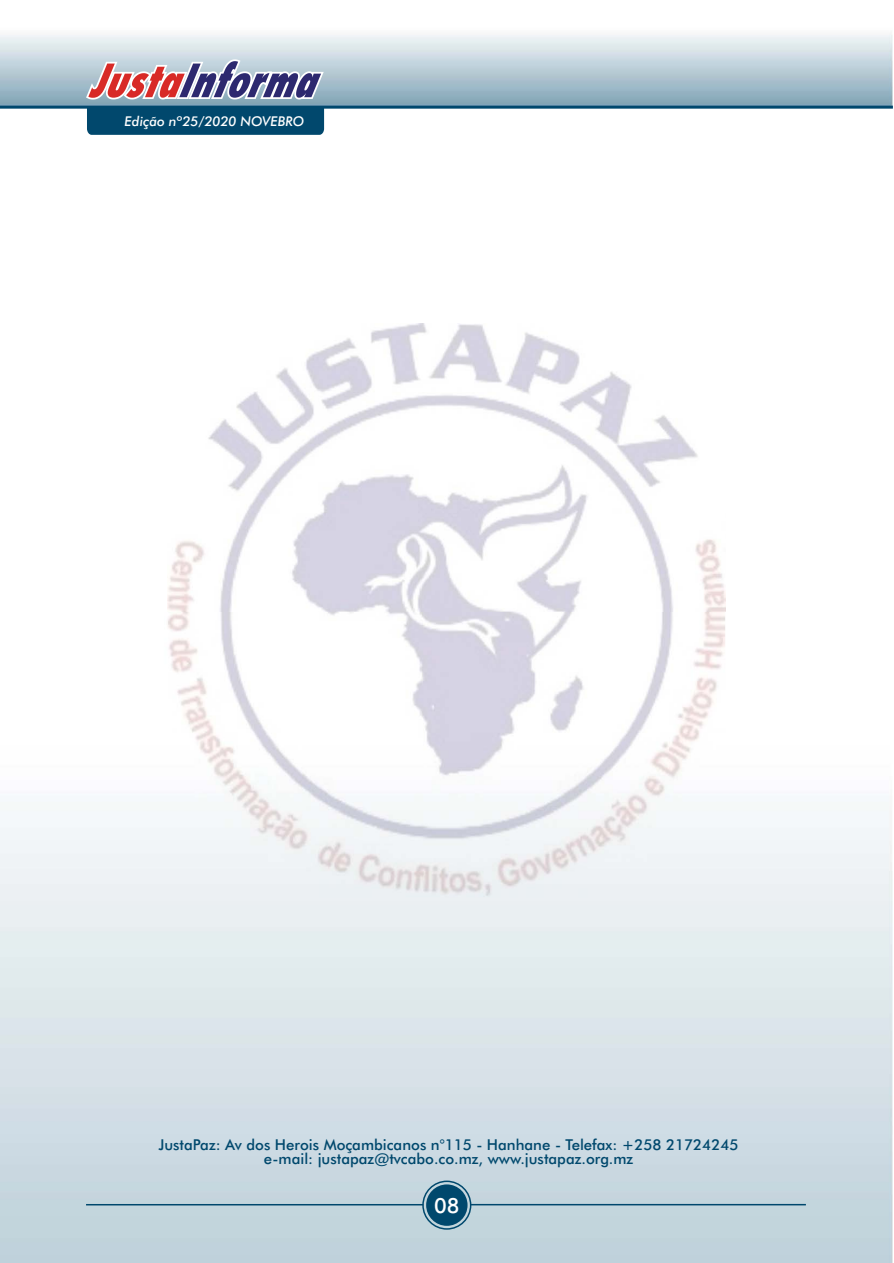
<style>
.page{position:relative;width:894px;height:1263px;background:#fff}
.page>*{position:absolute;margin:0;border:0;box-sizing:border-box;transform-origin:0 0}
.t1{font:21px "Futura Md BT";color:#fff}
.t2{font:15px/13.8px "Futura Md BT";color:#00486d;text-align:center}
.t3{font:italic 13.5px "Futura Md BT";color:#fff}
</style>
<div class="page">
<img style="left:168px;top:323px;width:557px;height:289px">
<img style="left:0;top:612px;width:893px;height:651px">
<div style="left:426px;top:1184px;width:42px;height:42px;background:#00486d;border-radius:50%"></div>
<div style="left:422px;top:1181px;width:49px;height:49px;border:2px solid #00486d;border-radius:50%"></div>
<hr style="left:470px;top:1204px;width:336px;height:1px;background:#00486d">
<hr style="left:86px;top:1204px;width:337px;height:1px;background:#00486d">
<img style="left:0;top:34px;width:893px;height:72px">
<hr style="left:0;top:106px;width:893px;height:3px;background:#00486d">
<div style="left:87px;top:109px;width:237px;height:26px;background:#01486d"></div>
<svg style="left:86px;top:59px;width:238px;height:41px;background:#aa96aa"></svg>
<p class="t3" style="left:125px;top:112px;width:181px">Edição nº25/2020 NOVEBRO</p>
<p class="t2" style="left:158px;top:1140px;width:582px">JustaPaz: Av dos Herois Moçambicanos n°115 - Hanhane - Telefax: +258 21724245 e-mail: justapaz@tvcabo.co.mz, www.justapaz.org.mz</p>
<h1 class="t1" style="left:434px;top:1192px;width:27px">08</h1>
</div>
